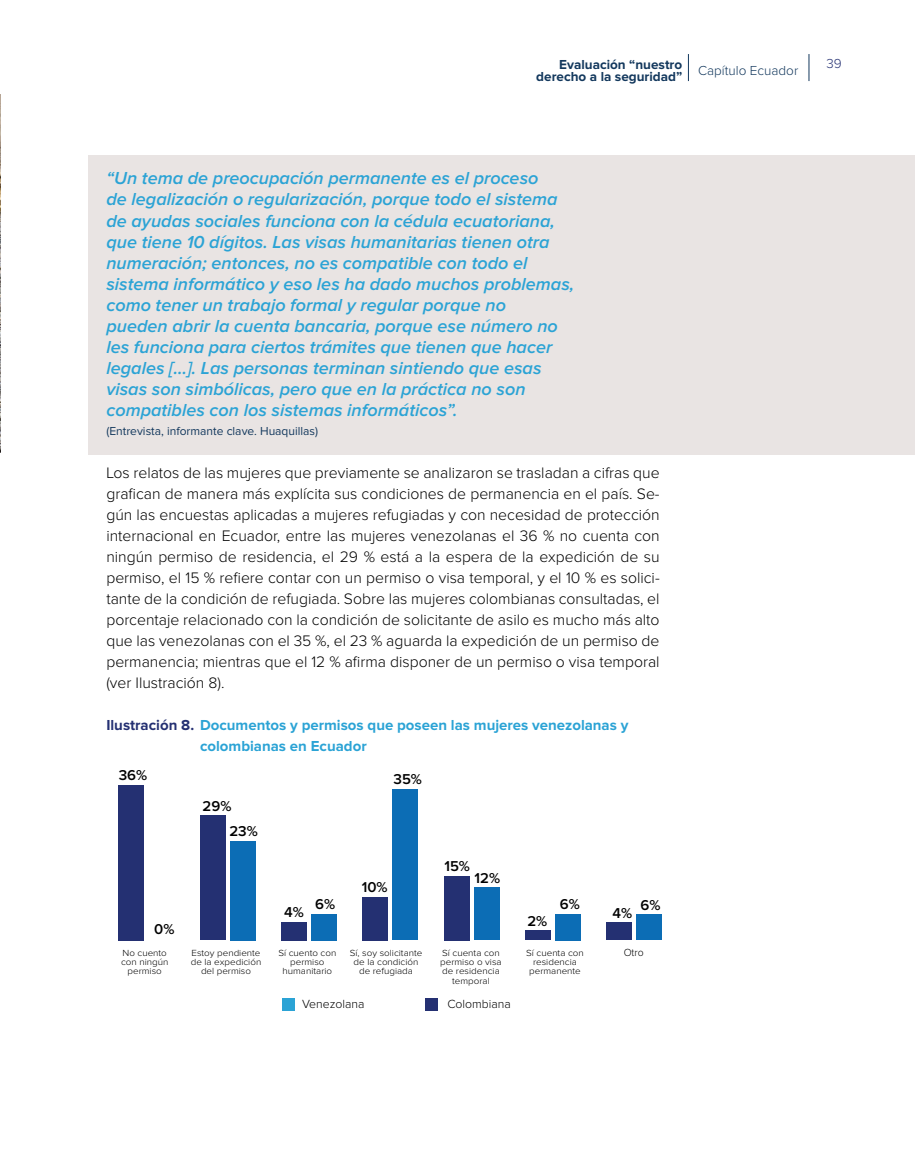
<style>
.page{position:relative;width:915px;height:1149px;background:#fff}
.page>*{position:absolute;margin:0;border:0;box-sizing:border-box;transform-origin:0 0}
.t1{font:italic 600 18px/21px "Proxima Nova";color:#2ba3d5}
.t2{font:300 15.75px/21px "Proxima Nova";color:#000;text-align:justify}
.t3{font:700 15px/21px "Proxima Nova";color:#2ba3d5}
.t4{font:600 14.85px/25.5px "Proxima Nova";color:#000}
.t5{font:700 13.5px/12px "Proxima Nova";color:#13385d}
.t6{font:300 13.5px "Proxima Nova";color:#243072}
.t7{font:300 12.3px "Proxima Nova";color:#000}
.t8{font:12px "Proxima Nova";color:#13385d}
.t9{font:300 10.65px "Proxima Nova";color:#000}
.t10{font:300 9.15px/9.1px "Proxima Nova";color:#000;text-align:center;scale:1.07 1}
.s1{color:#243072}
</style>
<div class="page">
<svg style="left:808px;top:54px;width:1px;height:27px"></svg>
<svg style="left:687px;top:54px;width:1px;height:27px"></svg>
<div style="left:88px;top:155px;width:826px;height:299px;background:#e9e4e3"></div>
<div style="left:118px;top:784px;width:26px;height:155px;background:#243072"></div>
<div style="left:199px;top:815px;width:26px;height:124px;background:#243072"></div>
<div style="left:230px;top:840px;width:26px;height:99px;background:#0c6db5"></div>
<div style="left:281px;top:921px;width:26px;height:18px;background:#243072"></div>
<div style="left:311px;top:913px;width:26px;height:26px;background:#0c6db5"></div>
<div style="left:362px;top:896px;width:26px;height:43px;background:#243072"></div>
<div style="left:392px;top:789px;width:26px;height:150px;background:#0c6db5"></div>
<div style="left:443px;top:875px;width:26px;height:64px;background:#243072"></div>
<div style="left:473px;top:887px;width:26px;height:52px;background:#0c6db5"></div>
<div style="left:525px;top:930px;width:25px;height:9px;background:#243072"></div>
<div style="left:555px;top:913px;width:26px;height:26px;background:#0c6db5"></div>
<div style="left:606px;top:922px;width:26px;height:17px;background:#243072"></div>
<div style="left:636px;top:914px;width:26px;height:25px;background:#0c6db5"></div>
<div style="left:282px;top:997px;width:12px;height:13px;background:#2ba3d5"></div>
<div style="left:425px;top:997px;width:12px;height:13px;background:#243072"></div>
<img style="left:0;top:94px;width:1px;height:358px">
<p class="t5" style="left:536px;top:59px;width:263px;text-indent:23px">Evaluación “nuestro<br>derecho a la seguridad” <sup>Capítulo</sup> <sup>Ecuador</sup></p>
<p class="t6" style="left:826px;top:56px;width:17px">39</p>
<p class="t1" style="left:106px;top:168px;width:469px">“Un tema de preocupación permanente es el proceso<br>de legalización o regularización, porque todo el sistema de ayudas sociales funciona con la cédula ecuatoriana, que tiene 10 dígitos. Las visas humanitarias tienen otra numeración; entonces, no es compatible con todo el sistema informático y eso les ha dado muchos problemas, como tener un trabajo formal y regular porque no<br>pueden abrir la cuenta bancaria, porque ese número no les funciona para ciertos trámites que tienen que hacer legales […]. Las personas terminan sintiendo que esas visas son simbólicas, pero que en la práctica no son compatibles con los sistemas informáticos”.</p>
<p class="t8" style="left:106px;top:424px;width:213px">(Entrevista, informante clave. Huaquillas)</p>
<p class="t2" style="left:106px;top:462px;width:554px">Los relatos de las mujeres que previamente se analizaron se trasladan a cifras que grafican de manera más explícita sus condiciones de permanencia en el país. Se&shy;gún las encuestas aplicadas a mujeres refugiadas y con necesidad de protección internacional en Ecuador, entre las mujeres venezolanas el 36 % no cuenta con ningún permiso de residencia, el 29 % está a la espera de la expedición de su permiso, el 15 % refiere contar con un permiso o visa temporal, y el 10 % es solici&shy;tante de la condición de refugiada. Sobre las mujeres colombianas consultadas, el porcentaje relacionado con la condición de solicitante de asilo es mucho más alto que las venezolanas con el 35 %, el 23 % aguarda la expedición de un permiso de permanencia; mientras que el 12 % afirma disponer de un permiso o visa temporal (ver Ilustración 8).</p>
<p class="t3" style="left:200px;top:714px;width:430px;text-indent:-94px"><span class="s1">Ilustración 8.</span> Documentos y permisos que poseen las mujeres venezolanas y colombianas en Ecuador</p>
<p class="t4" style="left:119px;top:762px;width:30px">36%</p>
<p class="t4" style="left:393px;top:766px;width:30px">35%</p>
<p class="t4" style="left:154px;top:916px;width:22px">0%</p>
<p class="t4" style="left:229px;top:793px;width:30px;text-indent:-27px">29%<br>23%</p>
<p class="t4" style="left:284px;top:899px;width:21px">4%</p>
<p class="t4" style="left:315px;top:891px;width:21px">6%</p>
<p class="t4" style="left:361px;top:874px;width:27px">10%</p>
<p class="t4" style="left:444px;top:853px;width:27px">15%</p>
<p class="t4" style="left:474px;top:864px;width:27px">12%</p>
<p class="t4" style="left:527px;top:908px;width:21px">2%</p>
<p class="t4" style="left:559px;top:891px;width:21px">6%</p>
<p class="t4" style="left:612px;top:900px;width:21px">4%</p>
<p class="t4" style="left:640px;top:892px;width:21px">6%</p>
<p class="t10" style="left:121px;top:948px;width:46px">No cuento con ningún permiso</p>
<p class="t10" style="left:191px;top:948px;width:67px">Estoy pendiente de la expedición del permiso</p>
<p class="t10" style="left:278px;top:948px;width:56px">Sí cuento con permiso humanitario</p>
<p class="t10" style="left:349px;top:948px;width:69px">Sí, soy solicitante de la condición de refugiada</p>
<p class="t10" style="left:440px;top:948px;width:59px">Sí cuenta con permiso o visa de residencia temporal</p>
<p class="t10" style="left:526px;top:948px;width:55px">Sí cuenta con residencia permanente</p>
<p class="t9" style="left:623px;top:946px;width:22px">Otro</p>
<p class="t7" style="left:302px;top:997px;width:64px">Venezolana</p>
<p class="t7" style="left:447px;top:997px;width:65px">Colombiana</p>
</div>
